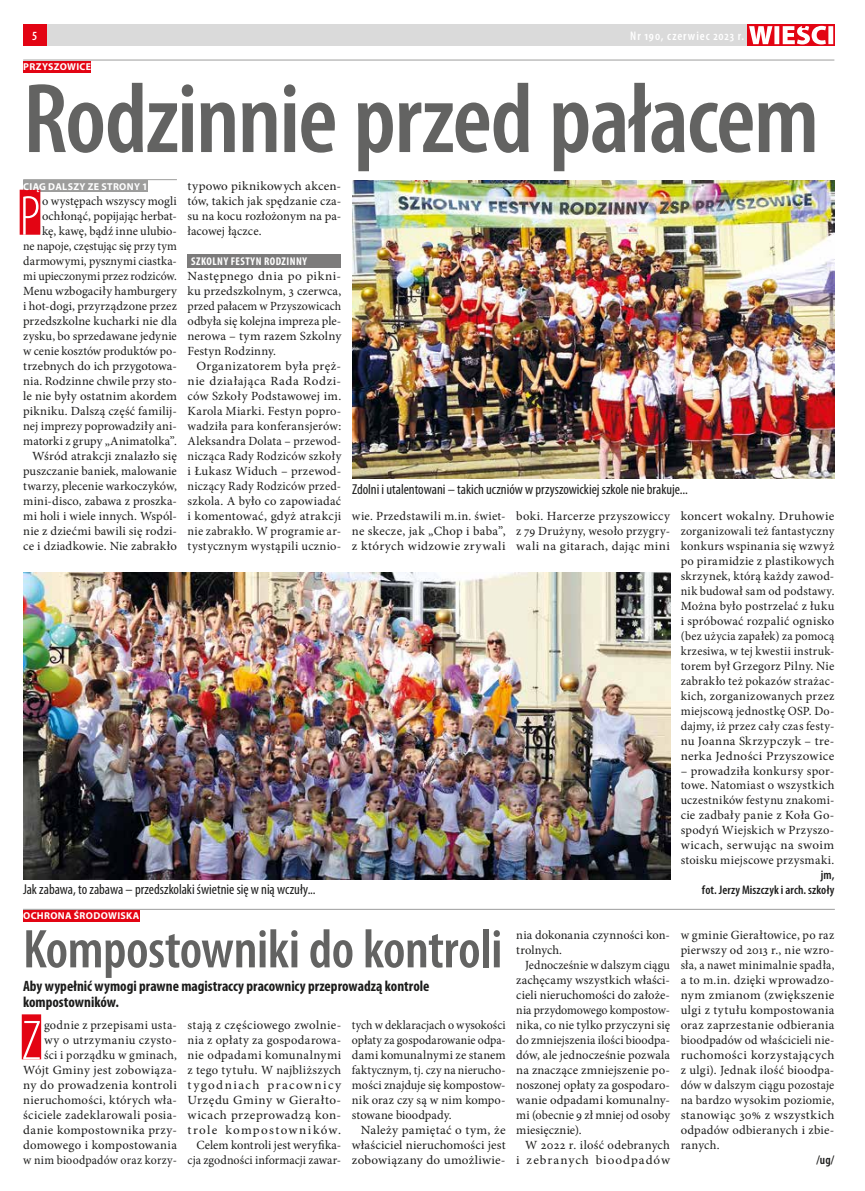
<style>
.page{position:relative;width:865px;height:1191px;background:#fff}
.page>*{position:absolute;margin:0;border:0;box-sizing:border-box;transform-origin:0 0}
.t1{font:600 condensed 100px "Myriad Pro";letter-spacing:-.015em;color:#636362}
.t2{font:300 condensed 57px "Myriad Pro";color:#fff}
.t3{font:600 condensed 55px "Myriad Pro";letter-spacing:-.01em;color:#636362}
.t4{font:700 condensed 15px/16.2px "Myriad Pro";color:#1c1c1b}
.t5{font:condensed 14.38px "Myriad Pro";letter-spacing:-.005em;color:#1c1c1b}
.t6{font:12.5px/15px "Minion Pro";letter-spacing:.02em;color:#1c1c1b;text-align:justify}
.t7{font:12.5px/15px "Minion Pro";letter-spacing:.02em;color:#1c1c1b;text-align:justify;scale:1.05 1}
.t8{font:12.5px/15px "Minion Pro";letter-spacing:.02em;color:#1c1c1b;text-align:justify;scale:1.04 1}
.t9{font:12.5px/15px "Minion Pro";letter-spacing:.02em;color:#1c1c1b;text-align:justify;scale:.96 1}
.t10{font:12.5px/15px "Minion Pro";letter-spacing:.02em;color:#1c1c1b;text-align:justify;scale:.95 1}
.t11{font:12.5px/15px "Minion Pro";letter-spacing:.05em;color:#1c1c1b;text-align:right}
.t12{font:600 condensed 12.5px/15px "Myriad Pro";letter-spacing:.01em;color:#1c1c1b;text-align:right}
.t13{font:600 condensed 12.5px "Myriad Pro";letter-spacing:.075em;color:#fff}
.t14{font:700 condensed 11.25px "Myriad Pro";letter-spacing:.045em;color:#fff}
.t15{font:700 10px "Myriad Pro";letter-spacing:.03em;color:#fff}
</style>
<div class="page">
<div style="left:23px;top:25px;width:811px;height:21px;background:#dadada"></div>
<svg style="left:747px;top:25px;width:87px;height:21px"></svg>
<svg style="left:749px;top:26px;width:84px;height:18px;background:#f3969c"></svg>
<div style="left:23px;top:25px;width:23px;height:21px;background:#e30413"></div>
<div style="left:23px;top:910px;width:116px;height:12px;background:#e30413"></div>
<hr style="left:23px;top:909px;width:811px;height:1px;background:#9d9d9c">
<div style="left:23px;top:61px;width:68px;height:12px;background:#e30413"></div>
<hr style="left:23px;top:60px;width:811px;height:1px;background:#9d9d9c">
<div style="left:23px;top:180px;width:125px;height:12px;background:#9d9d9c"></div>
<hr style="left:23px;top:179px;width:154px;height:1px;background:#9d9d9c">
<div style="left:20px;top:190px;width:20px;height:45px;background:#e30413"></div>
<div style="left:187px;top:254px;width:154px;height:13px;background:#7c7b7b"></div>
<img style="left:23px;top:572px;width:647px;height:307px">
<img style="left:352px;top:180px;width:482px;height:298px">
<div style="left:22px;top:1014px;width:19px;height:45px;background:#e30413"></div>
<p class="t13" style="left:32px;top:28px;width:7px">5</p>
<p class="t13" style="left:630px;top:28px;width:115px">Nr 190, czerwiec 2023 r.</p>
<p class="t15" style="left:23px;top:60px;width:69px">PRZYSZOWICE</p>
<h1 class="t1" style="left:23px;top:57px;width:797px">Rodzinnie przed pałacem</h1>
<p class="t15" style="left:23px;top:180px;width:126px">CIĄG DALSZY ZE STRONY 1</p>
<h2 class="t2" style="left:20px;top:182px;width:22px">P</h2>
<p class="t7" style="left:187px;top:178px;width:148px">typowo piknikowych akcen&shy;tów, takich jak spędzanie cza&shy;su na kocu rozłożonym na pa&shy;łacowej łączce.</p>
<p class="t14" style="left:191px;top:254px;width:117px">SZKOLNY FESTYN RODZINNY</p>
<p class="t7" style="left:187px;top:268px;width:148px">Następnego dnia po pikni&shy;ku przedszkolnym, 3 czerwca, przed pałacem w Przyszowicach odbyła się kolejna impreza ple&shy;nerowa – tym razem Szkolny Festyn Rodzinny.</p>
<p class="t7" style="left:187px;top:358px;width:148px;text-indent:9px">Organizatorem była pręż&shy;nie działająca Rada Rodzi&shy;ców Szkoły Podstawowej im.<br>Karola Miarki. Festyn popro&shy;wadziła para konferansjerów:<br>Aleksandra Dolata – przewod&shy;nicząca Rady Rodziców szkoły i Łukasz Widuch – przewod&shy;niczący Rady Rodziców przed&shy;szkola. A było co zapowiadać i komentować, gdyż atrakcji nie zabrakło. W programie ar&shy;tystycznym wystąpili ucznio-</p>
<p class="t6" style="left:23px;top:193px;width:155px;text-align:right">o występach wszyscy mogli ochłonąć, popijając herbat-<br>kę, kawę, bądź inne ulubio-<br>ne napoje, częstując się przy tym darmowymi, pysznymi ciastka&shy;mi upieczonymi przez rodziców.<br>Menu wzbogaciły hamburgery i hot-dogi, przyrządzone przez przedszkolne kucharki nie dla zysku, bo sprzedawane jedynie w cenie kosztów produktów po&shy;trzebnych do ich przygotowa&shy;nia. Rodzinne chwile przy sto&shy;le nie były ostatnim akordem pikniku. Dalszą część familij&shy;nej imprezy poprowadziły ani&shy;matorki z grupy „Animatolka”.<br>Wśród atrakcji znalazło się puszczanie baniek, malowanie twarzy, plecenie warkoczyków, mini-disco, zabawa z proszka&shy;mi holi i wiele innych. Wspól&shy;nie z dziećmi bawili się rodzi&shy;ce i dziadkowie. Nie zabrakło</p>
<p class="t5" style="left:352px;top:480px;width:337px">Zdolni i utalentowani – takich uczniów w przyszowickiej szkole nie brakuje...</p>
<p class="t6" style="left:352px;top:508px;width:155px">wie. Przedstawili m.in. świet&shy;ne skecze, jak „Chop i baba”, z których widzowie zrywali</p>
<p class="t6" style="left:516px;top:508px;width:155px">boki. Harcerze przyszowiccy z 79 Drużyny, wesoło przygry&shy;wali na gitarach, dając mini</p>
<p class="t8" style="left:680px;top:508px;width:149px">koncert wokalny. Druhowie zorganizowali też fantastyczny konkurs wspinania się wzwyż po piramidzie z plastikowych skrzynek, którą każdy zawod&shy;nik budował sam od podstawy.<br>Można było postrzelać z łuku i spróbować rozpalić ognisko (bez użycia zapałek) za pomocą krzesiwa, w tej kwestii instruk&shy;torem był Grzegorz Pilny. Nie zabrakło też pokazów strażac&shy;kich, zorganizowanych przez miejscową jednostkę OSP. Do&shy;dajmy, iż przez cały czas festy&shy;nu Joanna Skrzypczyk – tre&shy;nerka Jedności Przyszowice</p>
<p class="t6" style="left:680px;top:763px;width:155px">– prowadziła konkursy spor&shy;towe. Natomiast o wszystkich uczestników festynu znakomi&shy;cie zadbały panie z Koła Go&shy;spodyń Wiejskich w Przyszo&shy;wicach, serwując na swoim stoisku miejscowe przysmaki.</p>
<p class="t12" style="left:702px;top:867px;width:134px">jm,<br>fot. Jerzy Miszczyk i arch. szkoły</p>
<h3 class="t3" style="left:23px;top:915px;width:481px">Kompostowniki do kontroli</h3>
<p class="t4" style="left:23px;top:977px;width:408px">Aby wypełnić wymogi prawne magistraccy pracownicy przeprowadzą kontrole kompostowników.</p>
<h2 class="t2" style="left:22px;top:1006px;width:21px">Z</h2>
<p class="t5" style="left:23px;top:881px;width:294px">Jak zabawa, to zabawa – przedszkolaki świetnie się w nią wczuły...</p>
<p class="t15" style="left:23px;top:909px;width:118px">OCHRONA ŚRODOWISKA</p>
<p class="t6" style="left:680px;top:928px;width:155px">w gminie Gierałtowice, po raz pierwszy od 2013 r., nie wzro&shy;sła, a nawet minimalnie spadła, a to m.in. dzięki wprowadzo&shy;nym zmianom (zwiększenie ulgi z tytułu kompostowania oraz zaprzestanie odbierania bioodpadów od właścicieli nie&shy;ruchomości korzystających z ulgi). Jednak ilość bioodpa&shy;dów w dalszym ciągu pozostaje na bardzo wysokim poziomie, stanowiąc 30% z wszystkich odpadów odbieranych i zbie&shy;ranych.</p>
<p class="t12" style="left:816px;top:1152px;width:19px">/ug/</p>
<p class="t6" style="left:516px;top:928px;width:155px">nia dokonania czynności kon&shy;trolnych.</p>
<p class="t9" style="left:516px;top:958px;width:162px;text-indent:9px">Jednocześnie w dalszym ciągu zachęcamy wszystkich właści&shy;cieli nieruchomości do założe&shy;nia przydomowego kompostow&shy;nika, co nie tylko przyczyni się do zmniejszenia ilości bioodpa&shy;dów, ale jednocześnie pozwala na znaczące zmniejszenie po&shy;noszonej opłaty za gospodaro&shy;wanie odpadami komunalny&shy;mi (obecnie 9 zł mniej od osoby miesięcznie).</p>
<p class="t11" style="left:516px;top:1137px;width:155px">W 2022 r. ilość odebranych<br>i zebranych bioodpadów</p>
<p class="t6" style="left:23px;top:1018px;width:155px;text-align:right">godnie z przepisami usta-<br>wy o utrzymaniu czysto-<br>ści i porządku w gminach,<br>Wójt Gminy jest zobowiąza&shy;ny do prowadzenia kontroli nieruchomości, których wła&shy;ściciele zadeklarowali posia&shy;danie kompostownika przy&shy;domowego i kompostowania w nim bioodpadów oraz korzy-</p>
<p class="t6" style="left:187px;top:1018px;width:155px;text-align:right">stają z częściowego zwolnie&shy;nia z opłaty za gospodarowa&shy;nie odpadami komunalnymi z tego tytułu. W najbliższych tygodniach pracownicy<br>Urzędu Gminy w Gierałto&shy;wicach przeprowadzą kon&shy;trole kompostowników.<br>Celem kontroli jest weryfika&shy;cja zgodności informacji zawar-</p>
<p class="t10" style="left:352px;top:1018px;width:163px">tych w deklaracjach o wysokości opłaty za gospodarowanie odpa&shy;dami komunalnymi ze stanem faktycznym, tj. czy na nierucho&shy;mości znajduje się kompostow&shy;nik oraz czy są w nim kompo&shy;stowane bioodpady.</p>
<p class="t7" style="left:352px;top:1122px;width:148px;text-indent:9px">Należy pamiętać o tym, że właściciel nieruchomości jest zobowiązany do umożliwie-</p>
</div>
